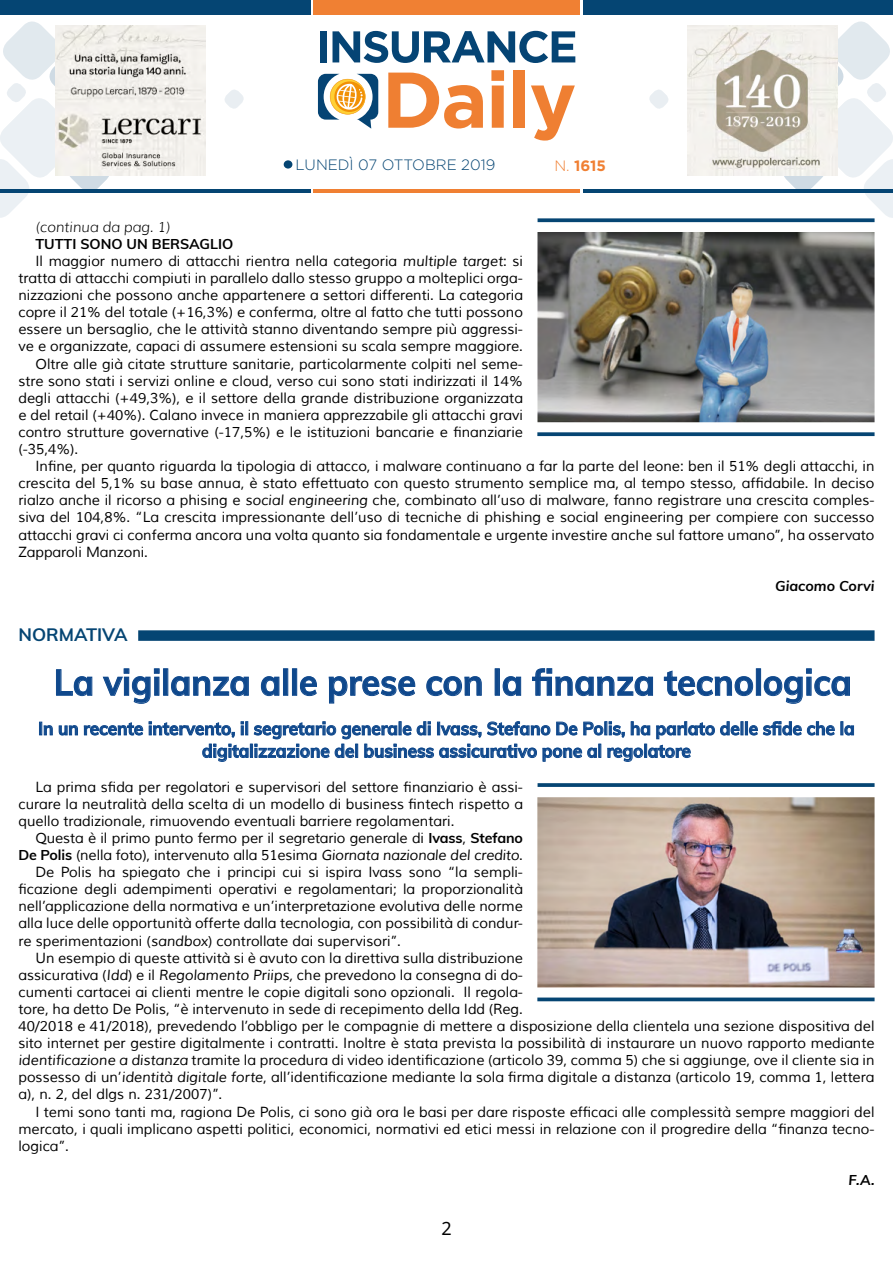
<style>
.page{position:relative;width:893px;height:1263px;background:#fff}
.page>*{position:absolute;margin:0;border:0;box-sizing:border-box;transform-origin:0 0}
.t1{font:700 36px "Muli";color:#0f488c;scale:.95 1}
.t2{font:700 18px/22.5px "Muli";color:#0f488c;text-align:center;scale:.95 1}
.t3{font:700 18px "Muli";color:#054573}
.t4{font:18px "Noto Sans";color:#000}
.t5{font:300 15px "Gotham";color:#054573}
.t6{font:700 15px "Gotham";color:#f08033}
.t7{font:14.25px/17.1px "Muli";color:#000;text-align:justify}
.t8{font:700 14.25px "Muli";color:#000}
.t9{font:italic 300 14.25px "Muli";color:#000}
.t10{font:italic 700 14.25px "Muli";color:#000}
.s1{font-weight:300}
.s2{font-style:italic}
.s3{font-weight:700}
</style>
<div class="page">
<div style="left:583px;top:0;width:310px;height:15px;background:#054573"></div>
<div style="left:314px;top:0;width:266px;height:15px;background:#f08033"></div>
<hr style="left:583px;top:189px;width:310px;height:3px;background:#054573">
<hr style="left:314px;top:189px;width:266px;height:3px;background:#f08033">
<svg style="left:649px;top:90px;width:19px;height:19px"></svg>
<svg style="left:225px;top:90px;width:19px;height:19px"></svg>
<svg style="left:691px;top:21px;width:202px;height:202px"></svg>
<svg style="left:0;top:21px;width:202px;height:197px"></svg>
<svg style="left:318px;top:74px;width:60px;height:55px"></svg>
<svg style="left:388px;top:73px;width:95px;height:56px"></svg>
<svg style="left:491px;top:70px;width:13px;height:58px"></svg>
<div style="left:513px;top:70px;width:12px;height:58px;background:#ef7f32"></div>
<svg style="left:531px;top:85px;width:44px;height:56px"></svg>
<div style="left:320px;top:31px;width:7px;height:31px;background:#054474"></div>
<svg style="left:332px;top:31px;width:243px;height:32px"></svg>
<hr style="left:0;top:189px;width:310px;height:3px;background:#054573">
<div style="left:0;top:0;width:310px;height:15px;background:#054573"></div>
<div style="left:284px;top:160px;width:8px;height:9px;background:#054573;border-radius:50%"></div>
<img style="left:688px;top:26px;width:150px;height:150px">
<img style="left:55px;top:26px;width:150px;height:150px">
<svg style="left:538px;top:218px;width:336px;height:4px"></svg>
<svg style="left:537px;top:432px;width:337px;height:4px"></svg>
<img style="left:537px;top:232px;width:337px;height:190px">
<svg style="left:56px;top:669px;width:37px;height:27px"></svg>
<svg style="left:102px;top:668px;width:58px;height:36px"></svg>
<div style="left:163px;top:668px;width:5px;height:28px;border:1px solid #0f488c"></div>
<svg style="left:171px;top:676px;width:78px;height:20px"></svg>
<svg style="left:261px;top:676px;width:19px;height:20px"></svg>
<div style="left:283px;top:668px;width:5px;height:28px;border:1px solid #0f488c"></div>
<div style="left:292px;top:668px;width:5px;height:28px;border:1px solid #0f488c"></div>
<svg style="left:300px;top:676px;width:17px;height:20px"></svg>
<svg style="left:328px;top:676px;width:87px;height:28px"></svg>
<svg style="left:426px;top:676px;width:56px;height:20px"></svg>
<div style="left:495px;top:668px;width:5px;height:28px;border:1px solid #0f488c"></div>
<svg style="left:502px;top:676px;width:19px;height:20px"></svg>
<svg style="left:532px;top:668px;width:121px;height:28px"></svg>
<svg style="left:664px;top:670px;width:89px;height:26px"></svg>
<div style="left:756px;top:668px;width:5px;height:28px;border:1px solid #0f488c"></div>
<svg style="left:764px;top:668px;width:86px;height:36px"></svg>
<svg style="left:39px;top:722px;width:14px;height:13px"></svg>
<svg style="left:59px;top:725px;width:19px;height:10px"></svg>
<svg style="left:84px;top:722px;width:59px;height:13px"></svg>
<svg style="left:149px;top:721px;width:86px;height:17px"></svg>
<svg style="left:241px;top:721px;width:3px;height:14px"></svg>
<div style="left:245px;top:721px;width:3px;height:14px;border:1px solid #0f488c"></div>
<div style="left:745px;top:721px;width:3px;height:14px;border:1px solid #0f488c"></div>
<svg style="left:749px;top:721px;width:86px;height:14px"></svg>
<svg style="left:841px;top:721px;width:13px;height:14px"></svg>
<svg style="left:202px;top:744px;width:46px;height:18px"></svg>
<div style="left:250px;top:744px;width:3px;height:14px;border:1px solid #0f488c"></div>
<svg style="left:254px;top:721px;width:489px;height:41px"></svg>
<div style="left:138px;top:630px;width:736px;height:11px;background:#054573"></div>
<svg style="left:538px;top:783px;width:336px;height:4px"></svg>
<svg style="left:537px;top:997px;width:337px;height:4px"></svg>
<img style="left:537px;top:797px;width:337px;height:190px">
<p class="t5" style="left:296px;top:157px;width:201px">LUNEDÌ 07 OTTOBRE 2019</p>
<p class="t6" style="left:554px;top:157px;width:53px"><span class="s1">N.</span> 1615</p>
<p class="t9" style="left:35px;top:218px;width:136px">(continua da pag. 1)</p>
<p class="t8" style="left:35px;top:233px;width:199px">TUTTI SONO UN BERSAGLIO</p>
<p class="t7" style="left:35px;top:253px;width:489px">Il maggior numero di attacchi rientra nella categoria <span class="s2">multiple target</span>: si</p>
<p class="t7" style="left:18px;top:270px;width:506px">tratta di attacchi compiuti in parallelo dallo stesso gruppo a molteplici orga-</p>
<p class="t7" style="left:18px;top:287px;width:506px">nizzazioni che possono anche appartenere a settori differenti. La categoria</p>
<p class="t7" style="left:18px;top:304px;width:506px">copre il 21% del totale (+16,3%) e conferma, oltre al fatto che tutti possono</p>
<p class="t7" style="left:18px;top:321px;width:506px">essere un bersaglio, che le attività stanno diventando sempre più aggressi-</p>
<p class="t7" style="left:18px;top:338px;width:506px">ve e organizzate, capaci di assumere estensioni su scala sempre maggiore.</p>
<p class="t7" style="left:35px;top:355px;width:489px">Oltre alle già citate strutture sanitarie, particolarmente colpiti nel seme-</p>
<p class="t7" style="left:18px;top:372px;width:506px">stre sono stati i servizi online e cloud, verso cui sono stati indirizzati il 14%</p>
<p class="t7" style="left:18px;top:389px;width:506px">degli attacchi (+49,3%), e il settore della grande distribuzione organizzata</p>
<p class="t7" style="left:18px;top:407px;width:506px">e del retail (+40%). Calano invece in maniera apprezzabile gli attacchi gravi</p>
<p class="t7" style="left:18px;top:424px;width:506px">contro strutture governative (-17,5%) e le istituzioni bancarie e finanziarie</p>
<p class="t7" style="left:18px;top:441px;width:61px">(-35,4%).</p>
<p class="t7" style="left:35px;top:458px;width:841px">Infine, per quanto riguarda la tipologia di attacco, i malware continuano a far la parte del leone: ben il 51% degli attacchi, in</p>
<p class="t7" style="left:18px;top:475px;width:858px">crescita del 5,1% su base annua, è stato effettuato con questo strumento semplice ma, al tempo stesso, affidabile. In deciso</p>
<p class="t7" style="left:18px;top:492px;width:858px">rialzo anche il ricorso a phising e <span class="s2">social engineering</span> che, combinato all’uso di malware, fanno registrare una crescita comples-</p>
<p class="t7" style="left:18px;top:509px;width:858px">siva del 104,8%. “La crescita impressionante dell’uso di tecniche di phishing e social engineering per compiere con successo</p>
<p class="t7" style="left:18px;top:526px;width:858px">attacchi gravi ci conferma ancora una volta quanto sia fondamentale e urgente investire anche sul fattore umano”, ha osservato</p>
<p class="t7" style="left:18px;top:543px;width:131px">Zapparoli Manzoni.</p>
<p class="t10" style="left:775px;top:575px;width:101px">Giacomo Corvi</p>
<p class="t3" style="left:18px;top:621px;width:111px">NORMATIVA</p>
<h1 class="t1" style="left:54px;top:656px;width:841px">La vigilanza alle prese con la finanza tecnologica</h1>
<p class="t2" style="left:38px;top:716px;width:861px">In un recente intervento, il segretario generale di Ivass, Stefano De Polis, ha parlato delle sfide che la digitalizzazione del business assicurativo pone al regolatore</p>
<p class="t7" style="left:18px;top:778px;width:506px;text-indent:17px">La prima sfida per regolatori e supervisori del settore finanziario è assi&shy;curare la neutralità della scelta di un modello di business fintech rispetto a quello tradizionale, rimuovendo eventuali barriere regolamentari.</p>
<p class="t7" style="left:35px;top:830px;width:489px">Questa è il primo punto fermo per il segretario generale di <span class="s3">Ivass</span>, <span class="s3">Stefano</span></p>
<p class="t7" style="left:18px;top:847px;width:506px"><span class="s3">De Polis</span> (nella foto), intervenuto alla 51esima <span class="s2">Giornata nazionale del credito</span>.</p>
<p class="t7" style="left:35px;top:864px;width:489px">De Polis ha spiegato che i principi cui si ispira Ivass sono “la sempli-</p>
<p class="t7" style="left:18px;top:881px;width:506px">ficazione degli adempimenti operativi e regolamentari; la proporzionalità</p>
<p class="t7" style="left:18px;top:898px;width:506px">nell’applicazione della normativa e un’interpretazione evolutiva delle norme</p>
<p class="t7" style="left:18px;top:915px;width:506px">alla luce delle opportunità offerte dalla tecnologia, con possibilità di condur-</p>
<p class="t7" style="left:18px;top:932px;width:384px">re sperimentazioni (<span class="s2">sandbox</span>) controllate dai supervisori”.</p>
<p class="t7" style="left:35px;top:949px;width:489px">Un esempio di queste attività si è avuto con la direttiva sulla distribuzione</p>
<p class="t7" style="left:18px;top:966px;width:506px">assicurativa (<span class="s2">Idd</span>) e il <span class="s2">Regolamento Priips,</span> che prevedono la consegna di do-</p>
<p class="t7" style="left:18px;top:984px;width:506px">cumenti cartacei ai clienti mentre le copie digitali sono opzionali. Il regola-</p>
<p class="t7" style="left:18px;top:1001px;width:506px">tore, ha detto De Polis, “è intervenuto in sede di recepimento della Idd (Reg.</p>
<p class="t7" style="left:18px;top:1018px;width:858px">40/2018 e 41/2018), prevedendo l’obbligo per le compagnie di mettere a disposizione della clientela una sezione dispositiva del</p>
<p class="t7" style="left:18px;top:1035px;width:858px">sito internet per gestire digitalmente i contratti. Inoltre è stata prevista la possibilità di instaurare un nuovo rapporto mediante</p>
<p class="t7" style="left:18px;top:1052px;width:858px"><span class="s2">identificazione a distanza</span> tramite la procedura di video identificazione (articolo 39, comma 5) che si aggiunge, ove il cliente sia in</p>
<p class="t7" style="left:18px;top:1069px;width:858px">possesso di un’<span class="s2">identità digitale forte</span>, all’identificazione mediante la sola firma digitale a distanza (articolo 19, comma 1, lettera</p>
<p class="t7" style="left:18px;top:1086px;width:205px">a), n. 2, del dlgs n. 231/2007)”.</p>
<p class="t7" style="left:35px;top:1103px;width:841px">I temi sono tanti ma, ragiona De Polis, ci sono già ora le basi per dare risposte efficaci alle complessità sempre maggiori del</p>
<p class="t7" style="left:18px;top:1120px;width:858px">mercato, i quali implicano aspetti politici, economici, normativi ed etici messi in relazione con il progredire della “finanza tecno-</p>
<p class="t7" style="left:18px;top:1137px;width:52px">logica”.</p>
<p class="t10" style="left:848px;top:1169px;width:28px">F.A.</p>
<p class="t4" style="left:441px;top:1216px;width:12px">2</p>
</div>
